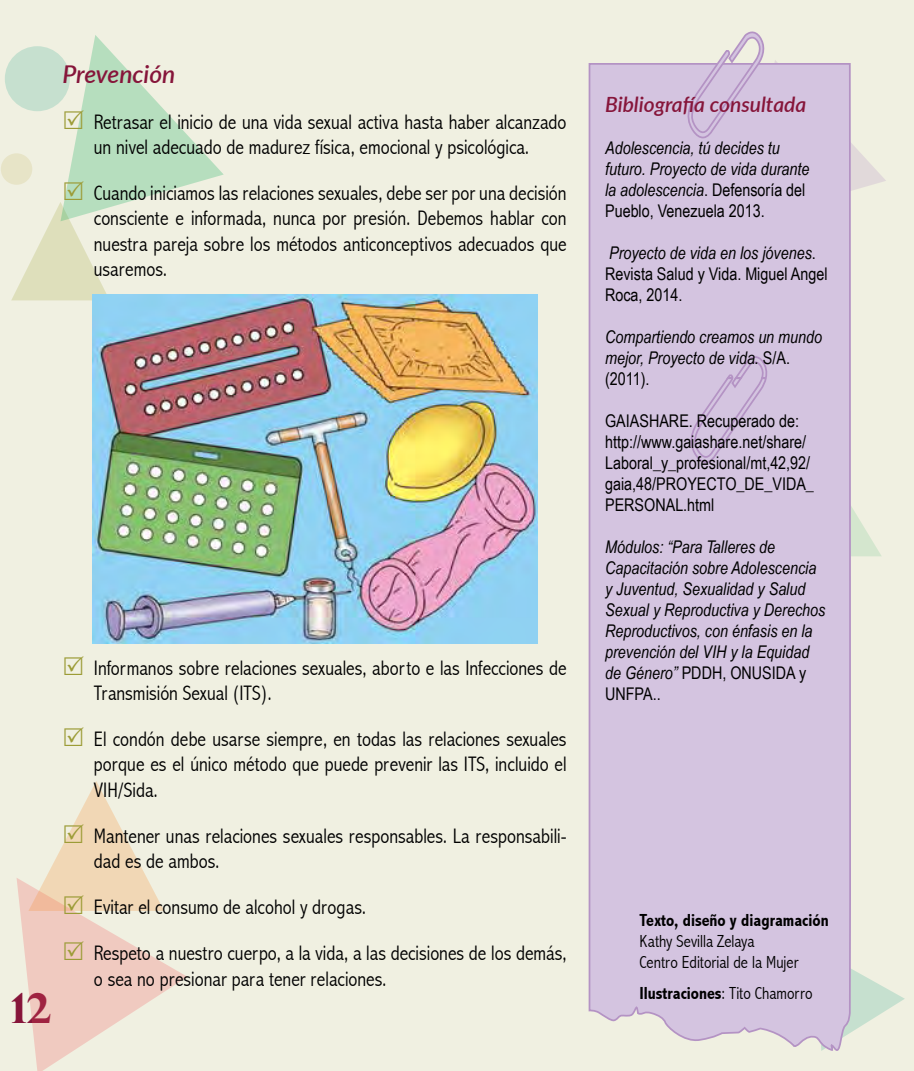
<style>
.page{position:relative;width:914px;height:1071px;background:#f0f0e1}
.page>*{position:absolute;margin:0;border:0;box-sizing:border-box;transform-origin:0 0}
.t1{font:700 42px "Perpetua Titling";color:#86153a}
.t2{font:italic 600 24.5px "Lato";letter-spacing:-.01em;color:#86153a}
.t3{font:300 condensed 21px/25.2px "Abadi";color:#000}
.t4{font:italic 600 21px "Lato";color:#86153a}
.t5{font:italic 17.5px/21px "Arial Narrow";color:#000}
.t6{font:17.5px/21px "Arial Narrow";color:#000}
.t7{font:700 condensed 17.5px "Abadi";color:#000}
.t8{font:300 condensed 17.5px/21px "Abadi";color:#000}
.s1{font-style:normal}
.s2{font-style:italic}
.s3{font-weight:300}
</style>
<div class="page">
<div style="left:1px;top:153px;width:31px;height:32px;background:#e7e4c7;border-radius:50%"></div>
<div style="left:5px;top:46px;width:65px;height:65px;background:#c6e0cf;border-radius:50%"></div>
<svg style="left:851px;top:506px;width:30px;height:50px"></svg>
<svg style="left:851px;top:969px;width:53px;height:63px"></svg>
<div style="left:588px;top:63px;width:263px;height:988px;background:#d4c4e0"></div>
<svg style="left:685px;top:355px;width:83px;height:109px"></svg>
<svg style="left:682px;top:31px;width:204px;height:190px"></svg>
<img style="left:92px;top:294px;width:445px;height:349px">
<svg style="left:11px;top:35px;width:213px;height:265px"></svg>
<svg style="left:17px;top:781px;width:170px;height:290px"></svg>
<p class="t2" style="left:62px;top:56px;width:114px">Prevención</p>
<p class="t3" style="left:94px;top:109px;width:474px">Retrasar el inicio de una vida sexual activa hasta haber alcanzado un nivel adecuado de madurez física, emocional y psicológica.</p>
<p class="t3" style="left:94px;top:181px;width:474px;text-align:justify">Cuando iniciamos las relaciones sexuales, debe ser por una decisión consciente e informada, nunca por presión. Debemos hablar con nuestra pareja sobre los métodos anticonceptivos adecuados que usaremos.</p>
<h1 class="t1" style="left:11px;top:981px;width:41px">12</h1>
<p class="t3" style="left:94px;top:655px;width:474px">Informanos sobre relaciones sexuales, aborto e las Infecciones de<br>Transmisión Sexual (ITS).</p>
<p class="t3" style="left:94px;top:727px;width:474px;text-align:justify">El condón debe usarse siempre, en todas las relaciones sexuales porque es el único método que puede prevenir las ITS, incluido el VIH/Sida.</p>
<p class="t3" style="left:94px;top:823px;width:474px">Mantener unas relaciones sexuales responsables. La responsabili&shy;dad es de ambos.</p>
<p class="t3" style="left:94px;top:884px;width:474px;line-height:46.2px">Evitar el consumo de alcohol y drogas.<br>Respeto a nuestro cuerpo, a la vida, a las decisiones de los demás,</p>
<p class="t3" style="left:94px;top:966px;width:294px">o sea no presionar para tener relaciones.</p>
<p class="t4" style="left:605px;top:90px;width:203px">Bibliografía consultada</p>
<p class="t5" style="left:605px;top:138px;width:206px">Adolescencia, tú decides tu futuro. Proyecto de vida durante la adolescencia<span class="s1">. Defensoría del<br>Pueblo, Venezuela 2013.</span></p>
<p class="t6" style="left:605px;top:242px;width:224px"><span class="s2">Proyecto de vida en los jóvenes</span>.<br>Revista Salud y Vida. Miguel Angel<br>Roca, 2014.</p>
<p class="t5" style="left:605px;top:327px;width:218px">Compartiendo creamos un mundo mejor, Proyecto de vida. <span class="s1">S/A. (2011).</span></p>
<p class="t6" style="left:605px;top:410px;width:210px">GAIASHARE. Recuperado de: http://www.gaiashare.net/share/<br>Laboral_y_profesional/mt,42,92/ gaia,48/PROYECTO_DE_VIDA_<br>PERSONAL.html</p>
<p class="t5" style="left:605px;top:537px;width:222px">Módulos: “Para Talleres de<br>Capacitación sobre Adolescencia y Juventud, Sexualidad y Salud<br>Sexual y Reproductiva y Derechos<br>Reproductivos, con énfasis en la prevención del VIH y la Equidad de Género” <span class="s1">PDDH, ONUSIDA y<br>UNFPA..</span></p>
<p class="t7" style="left:639px;top:910px;width:191px">Texto, diseño y diagramación</p>
<p class="t8" style="left:639px;top:930px;width:161px">Kathy Sevilla Zelaya<br>Centro Editorial de la Mujer</p>
<p class="t7" style="left:639px;top:983px;width:175px">Ilustraciones<span class="s3">: Tito Chamorro</span></p>
</div>
